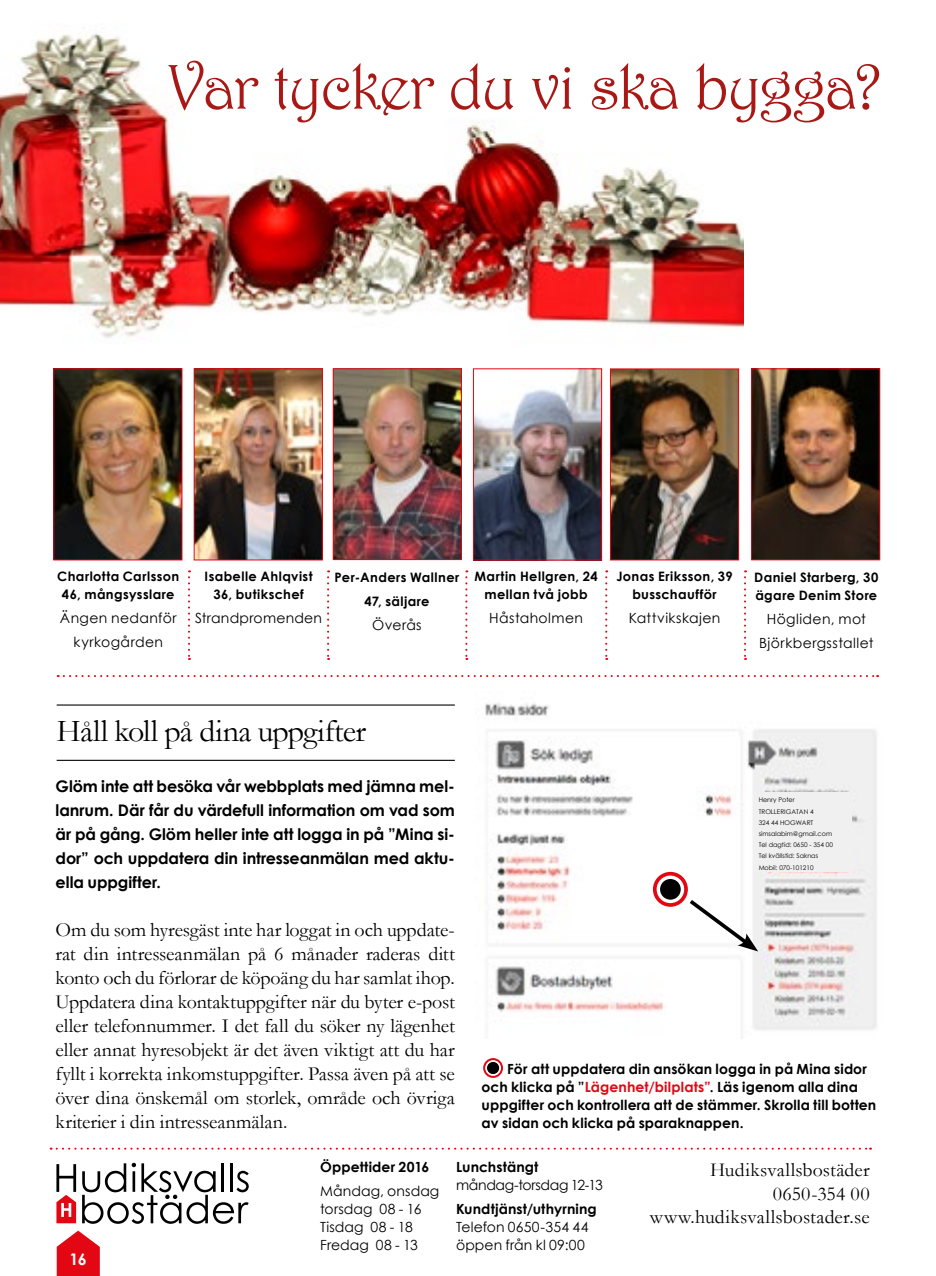
<style>
.page{position:relative;width:936px;height:1276px;background:#fff}
.page>*{position:absolute;margin:0;border:0;box-sizing:border-box;transform-origin:0 0}
.t1{font:64px "Harrington";letter-spacing:-.04em;color:#a81916}
.t2{font:32px "Garamond";letter-spacing:-.02em;color:#000}
.t3{font:20px/24px "Garamond";letter-spacing:-.005em;color:#000;text-align:justify}
.t4{font:19.8px/23.8px "Garamond";letter-spacing:.01em;color:#000;text-align:right}
.t5{font:700 16px/24px "Century Gothic";letter-spacing:-.005em;color:#000;text-align:justify}
.t6{font:700 16px "Century Gothic";color:#fff}
.t7{font:700 14px/18px "Century Gothic";letter-spacing:.005em;color:#000}
.t8{font:14px/18px "Century Gothic";letter-spacing:.015em;color:#000;text-align:center}
.t9{font:14px "Century Gothic";letter-spacing:-.025em;color:#000}
.t10{font:700 13px/18px "Century Gothic";letter-spacing:.03em;color:#000;text-align:center}
.t11{font:6.4px/11.2px "Century Gothic";color:#000}
.s1{color:#e30613}
</style>
<div class="page">
<img style="left:0;top:33px;width:743px;height:305px">
<svg style="left:744px;top:570px;width:2px;height:90px"></svg>
<svg style="left:605px;top:570px;width:2px;height:90px"></svg>
<svg style="left:465px;top:570px;width:2px;height:90px"></svg>
<svg style="left:327px;top:570px;width:2px;height:90px"></svg>
<svg style="left:188px;top:570px;width:2px;height:90px"></svg>
<div style="left:483px;top:1058px;width:20px;height:20px;border:2px solid #e30613;border-radius:50%"></div>
<div style="left:488px;top:1062px;width:10px;height:11px;background:#000;border-radius:50%"></div>
<div style="left:487px;top:1062px;width:12px;height:12px;border:2px solid #000;border-radius:50%"></div>
<svg style="left:57px;top:1230px;width:43px;height:46px"></svg>
<svg style="left:82px;top:1162px;width:167px;height:61px"></svg>
<svg style="left:56px;top:1164px;width:20px;height:59px"></svg>
<hr style="left:57px;top:704px;width:398px;height:1px;background:#000">
<hr style="left:57px;top:760px;width:398px;height:1px;background:#000">
<img style="left:485px;top:703px;width:392px;height:335px">
<div style="left:653px;top:872px;width:34px;height:35px;border:4px solid #e30613;border-radius:50%"></div>
<div style="left:660px;top:879px;width:20px;height:20px;background:#000;border-radius:50%"></div>
<svg style="left:685px;top:896px;width:73px;height:55px"></svg>
<div style="left:753px;top:792px;width:98px;height:80px;background:#f0f0f0"></div>
<img style="left:475px;top:370px;width:125px;height:188px">
<div style="left:473px;top:368px;width:129px;height:192px;border:1px solid #e30613"></div>
<img style="left:196px;top:370px;width:125px;height:188px">
<div style="left:194px;top:368px;width:129px;height:192px;border:1px solid #e30613"></div>
<img style="left:335px;top:370px;width:125px;height:188px">
<div style="left:333px;top:368px;width:129px;height:192px;border:1px solid #e30613"></div>
<img style="left:55px;top:370px;width:125px;height:188px">
<div style="left:53px;top:368px;width:129px;height:192px;border:1px solid #e30613"></div>
<img style="left:753px;top:370px;width:125px;height:188px">
<div style="left:751px;top:368px;width:129px;height:192px;border:1px solid #e30613"></div>
<img style="left:612px;top:370px;width:125px;height:188px">
<div style="left:610px;top:368px;width:129px;height:192px;border:1px solid #e30613"></div>
<svg style="left:58px;top:675px;width:820px;height:2px"></svg>
<svg style="left:51px;top:1147px;width:820px;height:2px"></svg>
<h1 class="t1" style="left:166px;top:48px;width:719px">Var tycker du vi ska bygga?</h1>
<p class="t10" style="left:57px;top:567px;width:123px">Charlotta Carlsson<br>46, mångsysslare</p>
<p class="t8" style="left:60px;top:606px;width:118px;line-height:24px">Ängen nedanför kyrkogården</p>
<p class="t10" style="left:204px;top:567px;width:110px">Isabelle Ahlqvist<br>36, butikschef</p>
<p class="t8" style="left:195px;top:609px;width:128px">Strandpromenden</p>
<p class="t10" style="left:334px;top:564px;width:126px;line-height:24px">Per-Anders Wallner<br>47, säljare</p>
<p class="t8" style="left:372px;top:615px;width:51px">Överås</p>
<p class="t10" style="left:474px;top:567px;width:125px">Martin Hellgren, 24 mellan två jobb</p>
<p class="t8" style="left:489px;top:609px;width:95px">Håstaholmen</p>
<p class="t10" style="left:616px;top:567px;width:118px">Jonas Eriksson, 39 busschaufför</p>
<p class="t8" style="left:628px;top:609px;width:93px">Kattvikskajen</p>
<p class="t10" style="left:754px;top:567px;width:126px;text-align:left">Daniel Starberg, 30 ägare Denim Store</p>
<p class="t8" style="left:759px;top:606px;width:116px;line-height:24px">Högliden, mot<br>Björkbergsstallet</p>
<h2 class="t2" style="left:57px;top:709px;width:311px">Håll koll på dina uppgifter</h2>
<p class="t5" style="left:56px;top:774px;width:401px">Glöm inte att besöka vår webbplats med jämna mel&shy;lanrum. Där får du värdefull information om vad som är på gång. Glöm heller inte att logga in på ”Mina si&shy;dor” och uppdatera din intresseanmälan med aktu&shy;ella uppgifter.</p>
<p class="t3" style="left:56px;top:917px;width:401px">Om du som hyresgäst inte har loggat in och uppdate&shy;rat din intresseanmälan på 6 månader raderas ditt konto och du förlorar de köpoäng du har samlat ihop.<br>Uppdatera dina kontaktuppgifter när du byter e-post eller telefonnummer. I det fall du söker ny lägenhet eller annat hyresobjekt är det även viktigt att du har fyllt i korrekta inkomstuppgifter. Passa även på att se över dina önskemål om storlek, område och övriga kriterier i din intresseanmälan.</p>
<p class="t7" style="left:320px;top:1157px;width:111px">Öppettider 2016</p>
<p class="t8" style="left:320px;top:1182px;width:121px;text-align:left">Måndag, onsdag torsdag 08 - 16<br>Tisdag 08 - 18<br>Fredag 08 - 13</p>
<p class="t11" style="left:758px;top:794px;width:76px">Henry Poter<br>TROLLERIGATAN 4<br>324 44 HOGWART simsalabim@gmail.com<br>Tel dagtid: 0650 - 354 00<br>Tel kvällstid: Saknas<br>Mobil: 070-101210</p>
<p class="t7" style="left:481px;top:1059px;width:396px;text-indent:25px">För att uppdatera din ansökan logga in på Mina sidor och klicka på ”<span class="s1">Lägenhet/bilplats”</span>. Läs igenom alla dina uppgifter och kontrollera att de stämmer. Skrolla till botten av sidan och klicka på sparaknappen.</p>
<p class="t7" style="left:456px;top:1157px;width:84px">Lunchstängt</p>
<p class="t9" style="left:456px;top:1175px;width:148px">måndag-torsdag 12-13</p>
<p class="t7" style="left:456px;top:1199px;width:142px">Kundtjänst/uthyrning</p>
<p class="t8" style="left:456px;top:1218px;width:134px;text-align:left">Telefon 0650-354 44 öppen från kl 09:00</p>
<p class="t4" style="left:649px;top:1157px;width:221px">Hudiksvallsbostäder<br>0650-354 00 www.hudiksvallsbostader.se</p>
<p class="t6" style="left:70px;top:1247px;width:19px">16</p>
</div>
